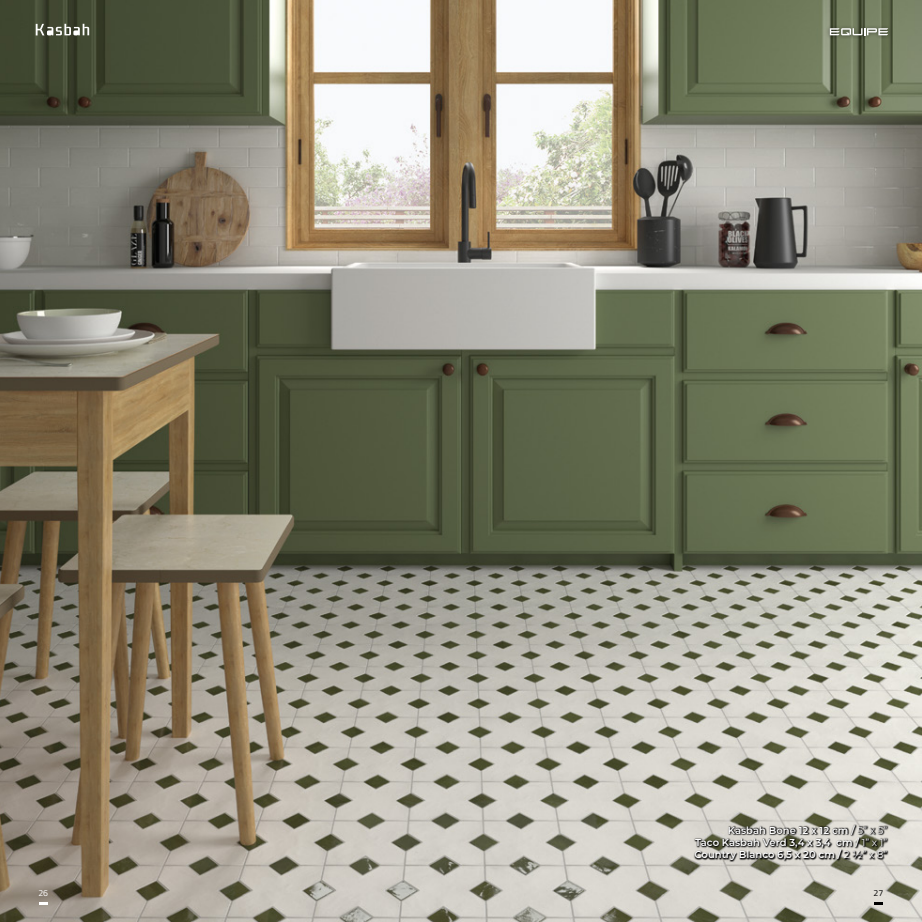
<style>
.page{position:relative;width:922px;height:922px;background:#fff}
.page>*{position:absolute;margin:0;border:0;box-sizing:border-box;transform-origin:0 0}
.datos_ambiente{font:600 10px "Montserrat";color:#fff}
.t1{font:8.75px "Titillium Web";color:#fff}
.t2{font:8.75px "Titillium Web";color:#000}
.s1{font-weight:400}
</style>
<div class="page">
<img style="left:0;top:0;width:921px;height:921px">
<svg style="left:693px;top:823px;width:195px;height:38px;background:#8c8a83"></svg>
<svg style="left:39px;top:901px;width:9px;height:3px"></svg>
<div style="left:825px;top:24px;width:66px;height:15px;background:#000;opacity:.45"></div>
<svg style="left:829px;top:28px;width:59px;height:7px"></svg>
<svg style="left:36px;top:24px;width:53px;height:11px"></svg>
<svg style="left:873px;top:901px;width:9px;height:3px"></svg>
<p class="datos_ambiente" style="left:727px;top:823px;width:161px">Kasbah Bone 12 x 12 cm / <span class="s1">5” x 5”</span></p>
<p class="datos_ambiente" style="left:695px;top:835px;width:193px">Taco Kasbah Verd 3,4 x 3,4 cm / <span class="s1">1” x 1”</span></p>
<p class="datos_ambiente" style="left:694px;top:847px;width:194px">Country Blanco 6,5 x 20 cm / <span class="s1">2 1/2” x 8”</span></p>
<p class="t1" style="left:38px;top:886px;width:11px">26</p>
<p class="t2" style="left:873px;top:886px;width:11px">27</p>
</div>
